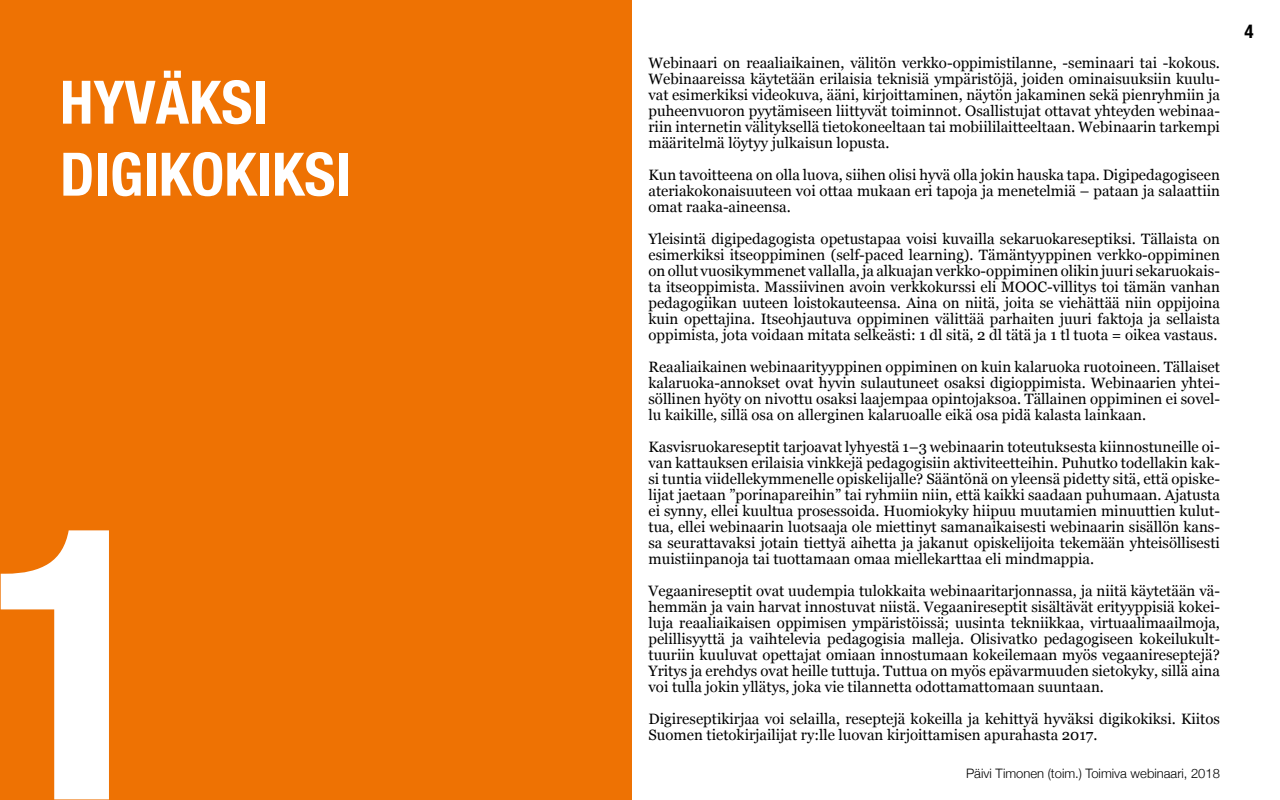
<style>
.page{position:relative;width:1280px;height:800px;background:#fff}
.page>*{position:absolute;margin:0;border:0;box-sizing:border-box;transform-origin:0 0}
.t1{font:700 condensed 380px "Helvetica Neue";color:#fff}
.t2{font:700 condensed 60px/72px "Helvetica Neue";color:#fff}
.t3{font:700 condensed 19px "Helvetica Neue";color:#000}
.t4{font:15px/16px "Georgia";color:#000;text-align:justify}
.t5{font:300 13px "Helvetica Neue";color:#000}
</style>
<div class="page">
<div style="left:0;top:0;width:632px;height:800px;background:#ee7203"></div>
<h2 class="t2" style="left:60px;top:62px;width:292px">HYVÄKSI<br>DIGIKOKIKSI</h2>
<h1 class="t1" style="left:-15px;top:349px;width:184px">1</h1>
<p class="t4" style="left:648px;top:54px;width:573px">Webinaari on reaaliaikainen, välitön verkko-oppimistilanne, -seminaari tai -kokous.<br>Webinaareissa käytetään erilaisia teknisiä ympäristöjä, joiden ominaisuuksiin kuulu&shy;vat esimerkiksi videokuva, ääni, kirjoittaminen, näytön jakaminen sekä pienryhmiin ja puheenvuoron pyytämiseen liittyvät toiminnot. Osallistujat ottavat yhteyden webinaa&shy;riin internetin välityksellä tietokoneeltaan tai mobiililaitteeltaan. Webinaarin tarkempi määritelmä löytyy julkaisun lopusta.</p>
<p class="t4" style="left:648px;top:166px;width:573px">Kun tavoitteena on olla luova, siihen olisi hyvä olla jokin hauska tapa. Digipedagogiseen ateriakokonaisuuteen voi ottaa mukaan eri tapoja ja menetelmiä – pataan ja salaattiin omat raaka-aineensa.</p>
<p class="t4" style="left:648px;top:230px;width:573px">Yleisintä digipedagogista opetustapaa voisi kuvailla sekaruokareseptiksi. Tällaista on esimerkiksi itseoppiminen (self-paced learning). Tämäntyyppinen verkko-oppiminen on ollut vuosikymmenet vallalla, ja alkuajan verkko-oppiminen olikin juuri sekaruokais&shy;ta itseoppimista. Massiivinen avoin verkkokurssi eli MOOC-villitys toi tämän vanhan pedagogiikan uuteen loistokauteensa. Aina on niitä, joita se viehättää niin oppijoina kuin opettajina. Itseohjautuva oppiminen välittää parhaiten juuri faktoja ja sellaista oppimista, jota voidaan mitata selkeästi: 1 dl sitä, 2 dl tätä ja 1 tl tuota = oikea vastaus.</p>
<p class="t4" style="left:648px;top:358px;width:573px">Reaaliaikainen webinaarityyppinen oppiminen on kuin kalaruoka ruotoineen. Tällaiset kalaruoka-annokset ovat hyvin sulautuneet osaksi digioppimista. Webinaarien yhtei&shy;söllinen hyöty on nivottu osaksi laajempaa opintojaksoa. Tällainen oppiminen ei sovel&shy;lu kaikille, sillä osa on allerginen kalaruoalle eikä osa pidä kalasta lainkaan.</p>
<p class="t4" style="left:648px;top:438px;width:573px">Kasvisruokareseptit tarjoavat lyhyestä 1–3 webinaarin toteutuksesta kiinnostuneille oi&shy;van kattauksen erilaisia vinkkejä pedagogisiin aktiviteetteihin. Puhutko todellakin kak&shy;si tuntia viidellekymmenelle opiskelijalle? Sääntönä on yleensä pidetty sitä, että opiske&shy;lijat jaetaan ”porinapareihin” tai ryhmiin niin, että kaikki saadaan puhumaan. Ajatusta ei synny, ellei kuultua prosessoida. Huomiokyky hiipuu muutamien minuuttien kulut&shy;tua, ellei webinaarin luotsaaja ole miettinyt samanaikaisesti webinaarin sisällön kans&shy;sa seurattavaksi jotain tiettyä aihetta ja jakanut opiskelijoita tekemään yhteisöllisesti muistiinpanoja tai tuottamaan omaa miellekarttaa eli mindmappia.</p>
<p class="t4" style="left:648px;top:582px;width:573px">Vegaanireseptit ovat uudempia tulokkaita webinaaritarjonnassa, ja niitä käytetään vä&shy;hemmän ja vain harvat innostuvat niistä. Vegaanireseptit sisältävät erityyppisiä kokei&shy;luja reaaliaikaisen oppimisen ympäristöissä; uusinta tekniikkaa, virtuaalimaailmoja, pelillisyyttä ja vaihtelevia pedagogisia malleja. Olisivatko pedagogiseen kokeilukult&shy;tuuriin kuuluvat opettajat omiaan innostumaan kokeilemaan myös vegaanireseptejä?<br>Yritys ja erehdys ovat heille tuttuja. Tuttua on myös epävarmuuden sietokyky, sillä aina voi tulla jokin yllätys, joka vie tilannetta odottamattomaan suuntaan.</p>
<p class="t4" style="left:648px;top:710px;width:573px">Digireseptikirjaa voi selailla, reseptejä kokeilla ja kehittyä hyväksi digikokiksi. Kiitos<br>Suomen tietokirjailijat ry:lle luovan kirjoittamisen apurahasta 2017.</p>
<p class="t5" style="left:966px;top:763px;width:255px">Päivi Timonen (toim.) Toimiva webinaari, 2018</p>
<p class="t3" style="left:1244px;top:16px;width:11px">4</p>
</div>
